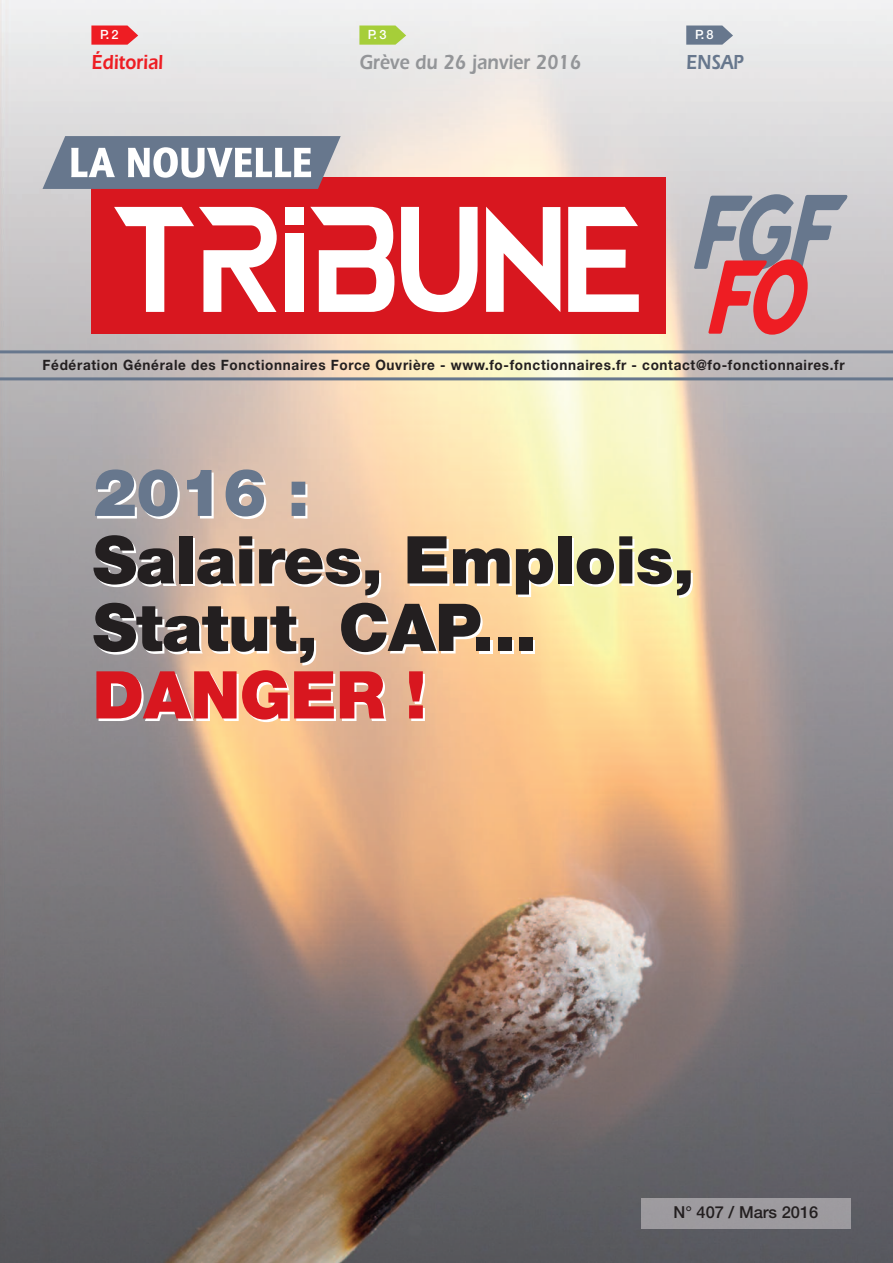
<style>
.page{position:relative;width:893px;height:1263px;background:#fff}
.page>*{position:absolute;margin:0;border:0;box-sizing:border-box;transform-origin:0 0}
.t1{font:900 66px/67.5px "Helvetica Neue";letter-spacing:-.01em;color:#231f20}
.t2{font:900 66px "Helvetica Neue";letter-spacing:-.01em;color:#d8171f}
.t3{font:900 66px "Helvetica Neue";color:#67778d}
.t4{font:600 21px "Itc Eras";color:#939598;scale:.85 1}
.t5{font:600 21px "Itc Eras";color:#ee1d23;scale:.85 1}
.t6{font:600 21px "Itc Eras";color:#67778d;scale:.85 1}
.t7{font:500 16.5px "Helvetica Neue";color:#231f20}
.t8{font:700 14.25px "Helvetica Neue";letter-spacing:.05em;color:#231f20;scale:.95 1}
.t9{font:500 12.75px "Helvetica Neue";color:#fff}
</style>
<div class="page">
<img style="left:0;top:0;width:893px;height:1263px">
<hr style="left:0;top:350px;width:893px;height:3px;background:#67778d">
<hr style="left:0;top:377px;width:893px;height:3px;background:#67778d">
<div style="left:91px;top:177px;width:574px;height:157px;background:#d8171f"></div>
<svg style="left:568px;top:207px;width:71px;height:105px"></svg>
<svg style="left:486px;top:207px;width:74px;height:105px"></svg>
<svg style="left:401px;top:207px;width:77px;height:105px"></svg>
<svg style="left:310px;top:207px;width:84px;height:105px"></svg>
<div style="left:285px;top:233px;width:19px;height:79px;background:#fff"></div>
<div style="left:285px;top:207px;width:19px;height:18px;background:#fff"></div>
<svg style="left:114px;top:207px;width:163px;height:105px"></svg>
<svg style="left:694px;top:194px;width:154px;height:141px"></svg>
<svg style="left:43px;top:136px;width:298px;height:53px"></svg>
<svg style="left:359px;top:26px;width:47px;height:19px"></svg>
<svg style="left:91px;top:26px;width:47px;height:19px"></svg>
<div style="left:641px;top:1198px;width:209px;height:30px;background:#9d9b9f"></div>
<svg style="left:686px;top:26px;width:47px;height:19px"></svg>
<p class="t9" style="left:100px;top:30px;width:20px">P. 2</p>
<p class="t9" style="left:368px;top:30px;width:20px">P. 3</p>
<h2 class="t5" style="left:91px;top:55px;width:86px">Éditorial</h2>
<h2 class="t4" style="left:359px;top:55px;width:262px">Grève du 26 janvier 2016</h2>
<p class="t9" style="left:695px;top:30px;width:20px">P. 8</p>
<h2 class="t6" style="left:686px;top:55px;width:69px">ENSAP</h2>
<p class="t8" style="left:43px;top:359px;width:846px">Fédération Générale des Fonctionnaires Force Ouvrière - www.fo-fonctionnaires.fr - contact@fo-fonctionnaires.fr</p>
<h1 class="t3" style="left:93px;top:469px;width:218px">2016 :</h1>
<h1 class="t1" style="left:93px;top:532px;width:604px">Salaires, Emplois,<br>Statut, CAP...</h1>
<h1 class="t2" style="left:93px;top:671px;width:335px">DANGER !</h1>
<p class="t7" style="left:673px;top:1206px;width:146px">N° 407 / Mars 2016</p>
</div>
